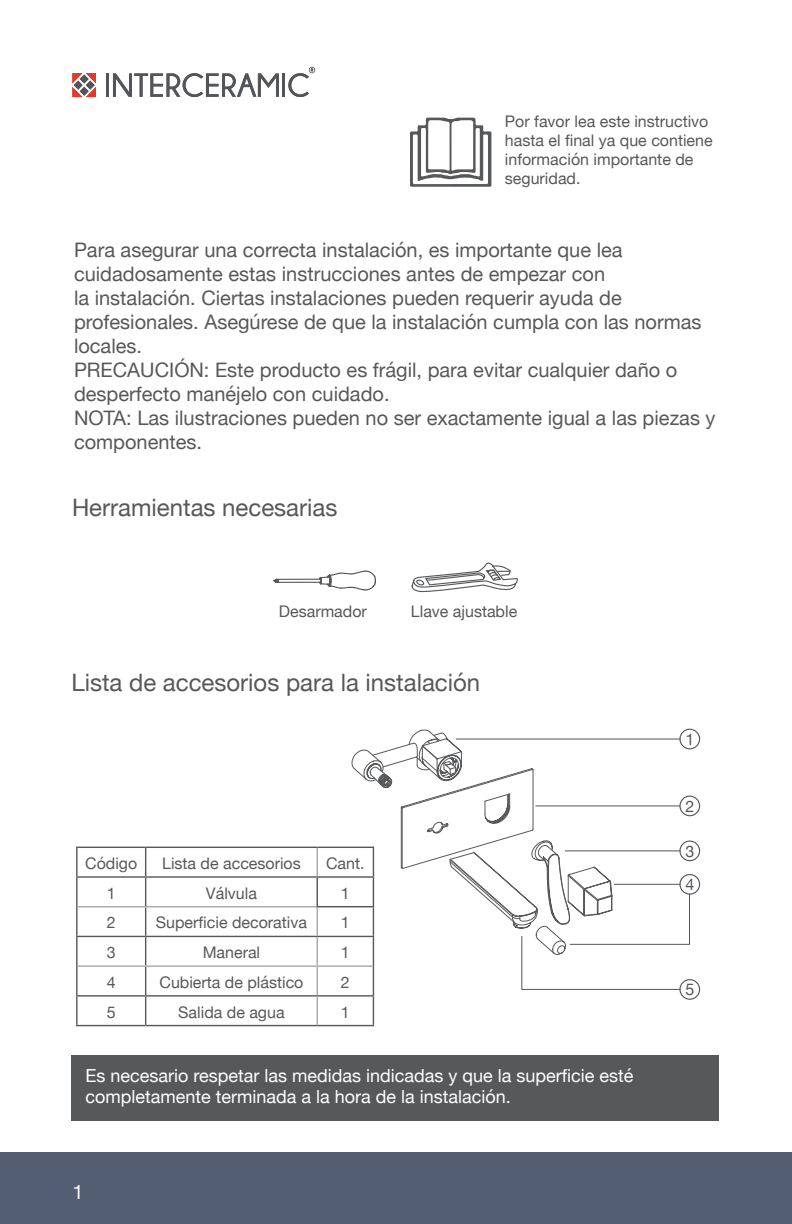
<style>
.page{position:relative;width:792px;height:1224px;background:#fff}
.page>*{position:absolute;margin:0;border:0;box-sizing:border-box;transform-origin:0 0}
.t1{font:24px "Helvetica Neue";color:#57585a}
.t2{font:20px/24px "Helvetica Neue";color:#57585a}
.t3{font:20px "Helvetica Neue";color:#fff}
.t4{font:18px/21.6px "Helvetica Neue";color:#fff}
.t5{font:16px/19.2px "Helvetica Neue";color:#57585a}
.t6{font:16px "Helvetica Neue";color:#54555a}
</style>
<div class="page">
<div style="left:0;top:1152px;width:792px;height:72px;background:#545e73"></div>
<hr style="left:106px;top:73px;width:3px;height:24px;background:#54555a">
<svg style="left:113px;top:73px;width:166px;height:24px"></svg>
<hr style="left:282px;top:73px;width:3px;height:24px;background:#54555a">
<svg style="left:72px;top:73px;width:24px;height:24px"></svg>
<svg style="left:288px;top:67px;width:27px;height:30px"></svg>
<svg style="left:410px;top:118px;width:81px;height:69px"></svg>
<svg style="left:273px;top:570px;width:103px;height:21px"></svg>
<svg style="left:411px;top:562px;width:107px;height:31px"></svg>
<div style="left:71px;top:1055px;width:648px;height:66px;background:#57585a"></div>
<hr style="left:76px;top:847px;width:70px;height:1px;background:#57585a">
<hr style="left:76px;top:848px;width:2px;height:28px;background:#57585a">
<hr style="left:146px;top:847px;width:171px;height:1px;background:#57585a">
<hr style="left:317px;top:847px;width:57px;height:1px;background:#57585a">
<hr style="left:76px;top:876px;width:70px;height:2px;background:#57585a">
<hr style="left:76px;top:878px;width:2px;height:29px;background:#57585a">
<hr style="left:146px;top:876px;width:171px;height:2px;background:#57585a">
<hr style="left:76px;top:907px;width:2px;height:29px;background:#57585a">
<hr style="left:76px;top:936px;width:70px;height:1px;background:#57585a">
<hr style="left:76px;top:937px;width:2px;height:29px;background:#57585a">
<hr style="left:146px;top:936px;width:171px;height:1px;background:#57585a">
<hr style="left:317px;top:936px;width:57px;height:1px;background:#57585a">
<hr style="left:76px;top:966px;width:2px;height:29px;background:#57585a">
<hr style="left:76px;top:995px;width:70px;height:2px;background:#57585a">
<hr style="left:76px;top:997px;width:2px;height:28px;background:#57585a">
<hr style="left:146px;top:995px;width:171px;height:2px;background:#57585a">
<svg style="left:145px;top:848px;width:1px;height:177px"></svg>
<hr style="left:317px;top:995px;width:57px;height:2px;background:#57585a">
<hr style="left:76px;top:1025px;width:70px;height:1px;background:#57585a">
<hr style="left:146px;top:1025px;width:171px;height:1px;background:#57585a">
<hr style="left:317px;top:1025px;width:57px;height:1px;background:#57585a">
<hr style="left:78px;top:906px;width:68px;height:1px;background:#a8a9ad">
<hr style="left:146px;top:906px;width:171px;height:1px;background:#a8a9ad">
<hr style="left:78px;top:965px;width:68px;height:2px;background:#a8a9ad">
<hr style="left:146px;top:965px;width:171px;height:2px;background:#a8a9ad">
<hr style="left:317px;top:965px;width:56px;height:2px;background:#a8a9ad">
<hr style="left:317px;top:876px;width:57px;height:2px;background:#54555a">
<svg style="left:317px;top:848px;width:1px;height:177px"></svg>
<svg style="left:373px;top:955px;width:1px;height:70px"></svg>
<hr style="left:317px;top:906px;width:57px;height:1px;background:#54555a">
<div style="left:679px;top:729px;width:21px;height:20px;border:1px solid #54555a;border-radius:50%"></div>
<div style="left:679px;top:796px;width:21px;height:20px;border:1px solid #54555a;border-radius:50%"></div>
<div style="left:679px;top:841px;width:21px;height:20px;border:1px solid #54555a;border-radius:50%"></div>
<div style="left:679px;top:874px;width:21px;height:21px;border:1px solid #54555a;border-radius:50%"></div>
<div style="left:679px;top:979px;width:21px;height:21px;border:1px solid #54555a;border-radius:50%"></div>
<hr style="left:456px;top:739px;width:225px;height:1px;background:#54555a">
<hr style="left:535px;top:806px;width:146px;height:1px;background:#54555a">
<svg style="left:366px;top:738px;width:246px;height:216px"></svg>
<svg style="left:441px;top:823px;width:6px;height:5px"></svg>
<svg style="left:427px;top:827px;width:7px;height:5px"></svg>
<hr style="left:401px;top:808px;width:1px;height:59px;background:#57585a">
<hr style="left:402px;top:808px;width:1px;height:60px;background:#57585a">
<svg style="left:354px;top:731px;width:179px;height:78px"></svg>
<svg style="left:449px;top:846px;width:241px;height:144px"></svg>
<p class="t5" style="left:505px;top:112px;width:209px">Por favor lea este instructivo hasta el final ya que contiene información importante de seguridad.</p>
<p class="t2" style="left:74px;top:239px;width:629px">Para asegurar una correcta instalación, es importante que lea cuidadosamente estas instrucciones antes de empezar con<br>la instalación. Ciertas instalaciones pueden requerir ayuda de profesionales. Asegúrese de que la instalación cumpla con las normas locales.</p>
<p class="t2" style="left:74px;top:359px;width:605px">PRECAUCIÓN: Este producto es frágil, para evitar cualquier daño o</p>
<p class="t2" style="left:74px;top:383px;width:317px">desperfecto manéjelo con cuidado.</p>
<p class="t2" style="left:74px;top:407px;width:643px">NOTA: Las ilustraciones pueden no ser exactamente igual a las piezas y</p>
<p class="t2" style="left:74px;top:431px;width:130px">componentes.</p>
<p class="t1" style="left:72px;top:491px;width:267px">Herramientas necesarias</p>
<p class="t5" style="left:279px;top:603px;width:90px">Desarmador</p>
<p class="t5" style="left:411px;top:603px;width:108px">Llave ajustable</p>
<p class="t1" style="left:71px;top:665px;width:410px">Lista de accesorios para la instalación</p>
<p class="t5" style="left:85px;top:855px;width:54px">Código</p>
<p class="t5" style="left:162px;top:855px;width:140px">Lista de accesorios</p>
<p class="t5" style="left:326px;top:855px;width:40px">Cant.</p>
<p class="t5" style="left:107px;top:884px;width:10px">1</p>
<p class="t5" style="left:206px;top:884px;width:52px">Válvula</p>
<p class="t5" style="left:341px;top:884px;width:10px">1</p>
<p class="t5" style="left:107px;top:914px;width:10px">2</p>
<p class="t5" style="left:156px;top:914px;width:153px">Superficie decorativa</p>
<p class="t5" style="left:341px;top:914px;width:10px">1</p>
<p class="t5" style="left:107px;top:944px;width:10px">3</p>
<p class="t5" style="left:203px;top:944px;width:59px">Maneral</p>
<p class="t5" style="left:341px;top:944px;width:10px">1</p>
<p class="t5" style="left:107px;top:973px;width:10px">4</p>
<p class="t5" style="left:159px;top:973px;width:146px">Cubierta de plástico</p>
<p class="t5" style="left:341px;top:973px;width:10px">2</p>
<p class="t5" style="left:107px;top:1003px;width:10px">5</p>
<p class="t5" style="left:178px;top:1003px;width:108px">Salida de agua</p>
<p class="t5" style="left:341px;top:1003px;width:10px">1</p>
<p class="t4" style="left:86px;top:1065px;width:550px">Es necesario respetar las medidas indicadas y que la superficie esté completamente terminada a la hora de la instalación.</p>
<p class="t3" style="left:73px;top:1177px;width:13px">1</p>
<p class="t6" style="left:685px;top:728px;width:10px">1</p>
<p class="t6" style="left:685px;top:795px;width:10px">2</p>
<p class="t6" style="left:685px;top:840px;width:10px">3</p>
<p class="t6" style="left:685px;top:873px;width:10px">4</p>
<p class="t6" style="left:685px;top:978px;width:10px">5</p>
</div>
